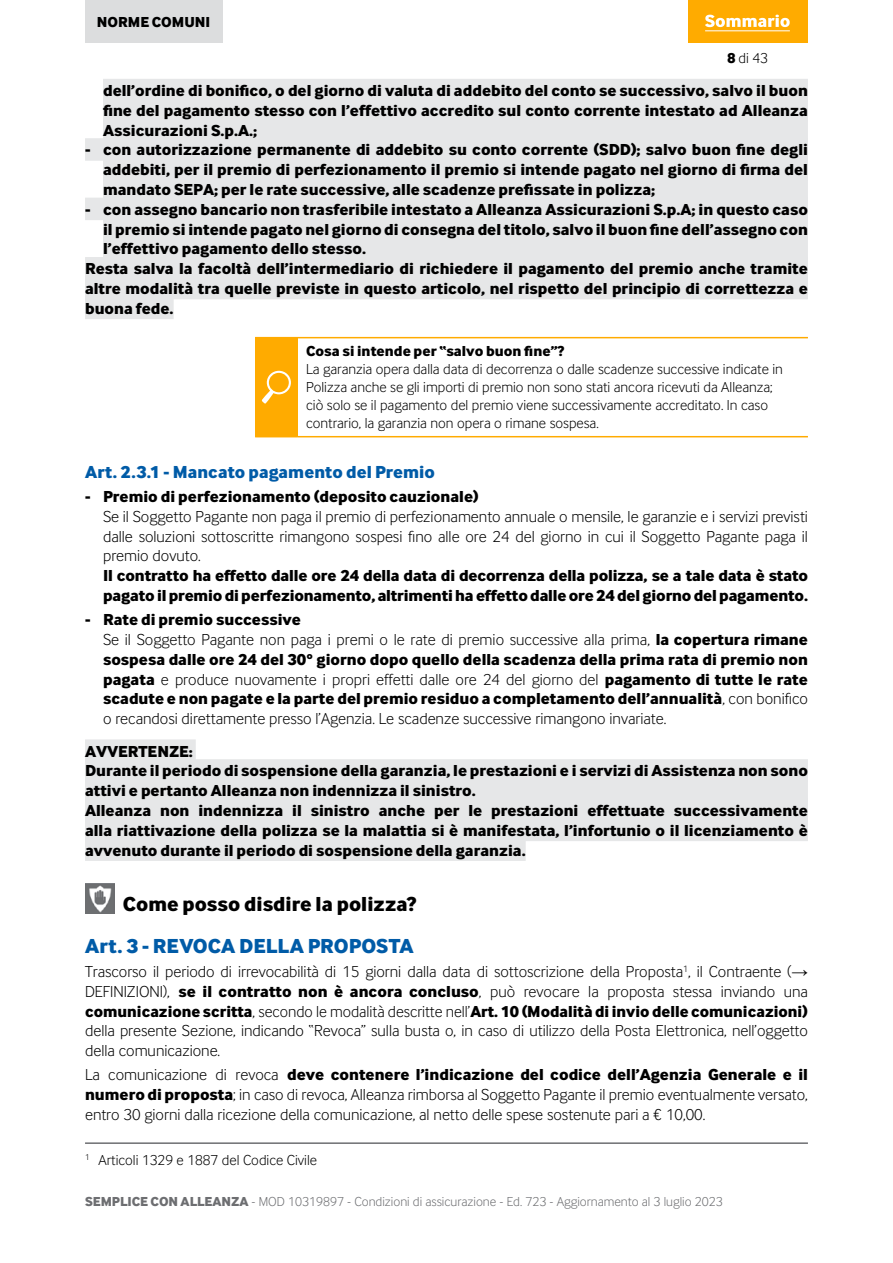
<style>
.page{position:relative;width:893px;height:1263px;background:#fff}
.page>*{position:absolute;margin:0;border:0;box-sizing:border-box;transform-origin:0 0}
.t1{font:700 21px "Inter Face Da Ma Lt";color:#000}
.t2{font:700 21px "Inter Face Da Ma Lt";letter-spacing:.005em;color:#005ba7}
.t3{font:700 18px "Inter Face Da Ma Lt";color:#005ba7}
.t4{font:700 16.5px/19.8px "Inter Face Da Ma Lt";color:#000}
.t5{font:16.5px/19.8px "Inter Face Da Ma Lt";color:#000;text-align:justify}
.t6{font:15px/18px "Inter Face Da Ma Lt";color:#000}
.t7{font:700 15px "Inter Face Da Ma Lt";color:#000}
.t8{font:13.5px "Inter Face Da Ma Lt";color:#6d6e71}
.s1{font-weight:700}
.s2{font-weight:400}
.s3{font-family:"Arial"}
</style>
<div class="page">
<div style="left:103px;top:79px;width:705px;height:22px;background:#e6e7e8"></div>
<div style="left:103px;top:99px;width:705px;height:22px;background:#e6e7e8"></div>
<div style="left:103px;top:118px;width:705px;height:23px;background:#e6e7e8"></div>
<div style="left:85px;top:138px;width:723px;height:23px;background:#e6e7e8"></div>
<div style="left:103px;top:158px;width:705px;height:23px;background:#e6e7e8"></div>
<div style="left:103px;top:178px;width:705px;height:22px;background:#e6e7e8"></div>
<div style="left:85px;top:198px;width:723px;height:22px;background:#e6e7e8"></div>
<div style="left:103px;top:217px;width:705px;height:23px;background:#e6e7e8"></div>
<div style="left:103px;top:237px;width:705px;height:23px;background:#e6e7e8"></div>
<div style="left:85px;top:257px;width:723px;height:23px;background:#e6e7e8"></div>
<div style="left:85px;top:277px;width:723px;height:22px;background:#e6e7e8"></div>
<div style="left:85px;top:297px;width:89px;height:22px;background:#e6e7e8"></div>
<div style="left:85px;top:739px;width:111px;height:23px;background:#e6e7e8"></div>
<div style="left:85px;top:759px;width:723px;height:23px;background:#e6e7e8"></div>
<div style="left:85px;top:779px;width:723px;height:22px;background:#e6e7e8"></div>
<div style="left:85px;top:799px;width:723px;height:22px;background:#e6e7e8"></div>
<div style="left:85px;top:819px;width:723px;height:22px;background:#e6e7e8"></div>
<div style="left:85px;top:838px;width:441px;height:23px;background:#e6e7e8"></div>
<div style="left:255px;top:338px;width:43px;height:99px;background:#ffab00"></div>
<hr style="left:255px;top:337px;width:43px;height:1px;background:#ffab00">
<hr style="left:298px;top:337px;width:510px;height:1px;background:#ffab00">
<hr style="left:298px;top:436px;width:510px;height:1px;background:#ffab00">
<svg style="left:262px;top:371px;width:29px;height:33px"></svg>
<div style="left:269px;top:373px;width:20px;height:19px;background:#ffab00;border-radius:50%"></div>
<img style="left:85px;top:884px;width:30px;height:30px">
<div style="left:85px;top:0;width:137px;height:42px;background:#dcddde"></div>
<hr style="left:85px;top:1142px;width:723px;height:2px;background:#6d6e71">
<div style="left:688px;top:0;width:119px;height:42px;background:#ffab00"></div>
<svg style="left:705px;top:15px;width:85px;height:12px"></svg>
<hr style="left:705px;top:30px;width:85px;height:1px;background:#fff">
<p class="t7" style="left:97px;top:13px;width:115px">NORME COMUNI</p>
<p class="t6" style="left:727px;top:49px;width:42px"><span class="s1">8</span> di 43</p>
<p class="t4" style="left:103px;top:80px;width:706px;text-align:justify">dell’ordine di bonifico, o del giorno di valuta di addebito del conto se successivo, salvo il buon fine del pagamento stesso con l’effettivo accredito sul conto corrente intestato ad Alleanza Assicurazioni S.p.A.;</p>
<p class="t4" style="left:103px;top:139px;width:706px;text-align:justify;text-indent:-18px">- con autorizzazione permanente di addebito su conto corrente (SDD); salvo buon fine degli addebiti, per il premio di perfezionamento il premio si intende pagato nel giorno di firma del mandato SEPA; per le rate successive, alle scadenze prefissate in polizza;</p>
<p class="t4" style="left:85px;top:199px;width:724px">- con assegno bancario non trasferibile intestato a Alleanza Assicurazioni S.p.A; in questo caso</p>
<p class="t4" style="left:103px;top:219px;width:706px">il premio si intende pagato nel giorno di consegna del titolo, salvo il buon fine dell’assegno con</p>
<p class="t4" style="left:103px;top:238px;width:264px">l’effettivo pagamento dello stesso.</p>
<p class="t4" style="left:85px;top:258px;width:724px">Resta salva la facoltà dell’intermediario di richiedere il pagamento del premio anche tramite</p>
<p class="t4" style="left:85px;top:278px;width:724px">altre modalità tra quelle previste in questo articolo, nel rispetto del principio di correttezza e</p>
<p class="t4" style="left:85px;top:298px;width:90px">buona fede.</p>
<p class="t7" style="left:306px;top:342px;width:260px">Cosa si intende per “salvo buon fine”?</p>
<p class="t6" style="left:306px;top:360px;width:478px">La garanzia opera dalla data di decorrenza o dalle scadenze successive indicate in Polizza anche se gli importi di premio non sono stati ancora ricevuti da Alleanza; ciò solo se il pagamento del premio viene successivamente accreditato. In caso contrario, la garanzia non opera o rimane sospesa.</p>
<p class="t3" style="left:85px;top:461px;width:351px">Art. 2.3.1 - Mancato pagamento del Premio</p>
<p class="t4" style="left:85px;top:486px;width:395px">- Premio di perfezionamento (deposito cauzionale)</p>
<p class="t5" style="left:103px;top:506px;width:706px">Se il Soggetto Pagante non paga il premio di perfezionamento annuale o mensile, le garanzie e i servizi previsti dalle soluzioni sottoscritte rimangono sospesi fino alle ore 24 del giorno in cui il Soggetto Pagante paga il premio dovuto.</p>
<p class="t4" style="left:103px;top:565px;width:706px">Il contratto ha effetto dalle ore 24 della data di decorrenza della polizza, se a tale data è stato pagato il premio di perfezionamento, altrimenti ha effetto dalle ore 24 del giorno del pagamento.</p>
<p class="t4" style="left:103px;top:609px;width:706px;text-indent:-18px">- Rate di premio successive<br><span class="s2">Se il Soggetto Pagante non paga i premi o le rate di premio successive alla prima,</span> la copertura rimane sospesa dalle ore 24 del 30° giorno dopo quello della scadenza della prima rata di premio non pagata <span class="s2">e produce nuovamente i propri effetti dalle ore 24 del giorno del</span> pagamento di tutte le rate scadute e non pagate e la parte del premio residuo a completamento dell’annualità<span class="s2">, con bonifico o recandosi direttamente presso l’Agenzia. Le scadenze successive rimangono invariate.</span></p>
<p class="t4" style="left:85px;top:741px;width:724px">AVVERTENZE:<br>Durante il periodo di sospensione della garanzia, le prestazioni e i servizi di Assistenza non sono attivi e pertanto Alleanza non indennizza il sinistro.<br>Alleanza non indennizza il sinistro anche per le prestazioni effettuate successivamente alla riattivazione della polizza se la malattia si è manifestata, l’infortunio o il licenziamento è avvenuto durante il periodo di sospensione della garanzia.</p>
<p class="t1" style="left:123px;top:890px;width:295px">Come posso disdire la polizza?</p>
<p class="t2" style="left:85px;top:933px;width:330px">Art. 3 - REVOCA DELLA PROPOSTA</p>
<p class="t5" style="left:85px;top:961px;width:724px">Trascorso il periodo di irrevocabilità di 15 giorni dalla data di sottoscrizione della Proposta<sup>1</sup>, il Contraente (<span class="s3">→ </span>DEFINIZIONI), <span class="s1">se il contratto non è ancora concluso</span>, può revocare la proposta stessa inviando una <span class="s1">comunicazione scritta</span>, secondo le modalità descritte nell’<span class="s1">Art. 10 (Modalità di invio delle comunicazioni) </span>della presente Sezione, indicando “Revoca” sulla busta o, in caso di utilizzo della Posta Elettronica, nell’oggetto della comunicazione.</p>
<p class="t5" style="left:85px;top:1065px;width:724px">La comunicazione di revoca <span class="s1">deve contenere l’indicazione del codice dell’Agenzia Generale e il numero di proposta</span>; in caso di revoca, Alleanza rimborsa al Soggetto Pagante il premio eventualmente versato, entro 30 giorni dalla ricezione della comunicazione, al netto delle spese sostenute pari a € 10,00.</p>
<p class="t6" style="left:85px;top:1151px;width:234px"><sup>1</sup> Articoli 1329 e 1887 del Codice Civile</p>
<p class="t8" style="left:85px;top:1193px;width:639px"><span class="s1">SEMPLICE CON ALLEANZA</span> - MOD 10319897 - Condizioni di assicurazione - Ed. 723 - Aggiornamento al 3 luglio 2023</p>
</div>
